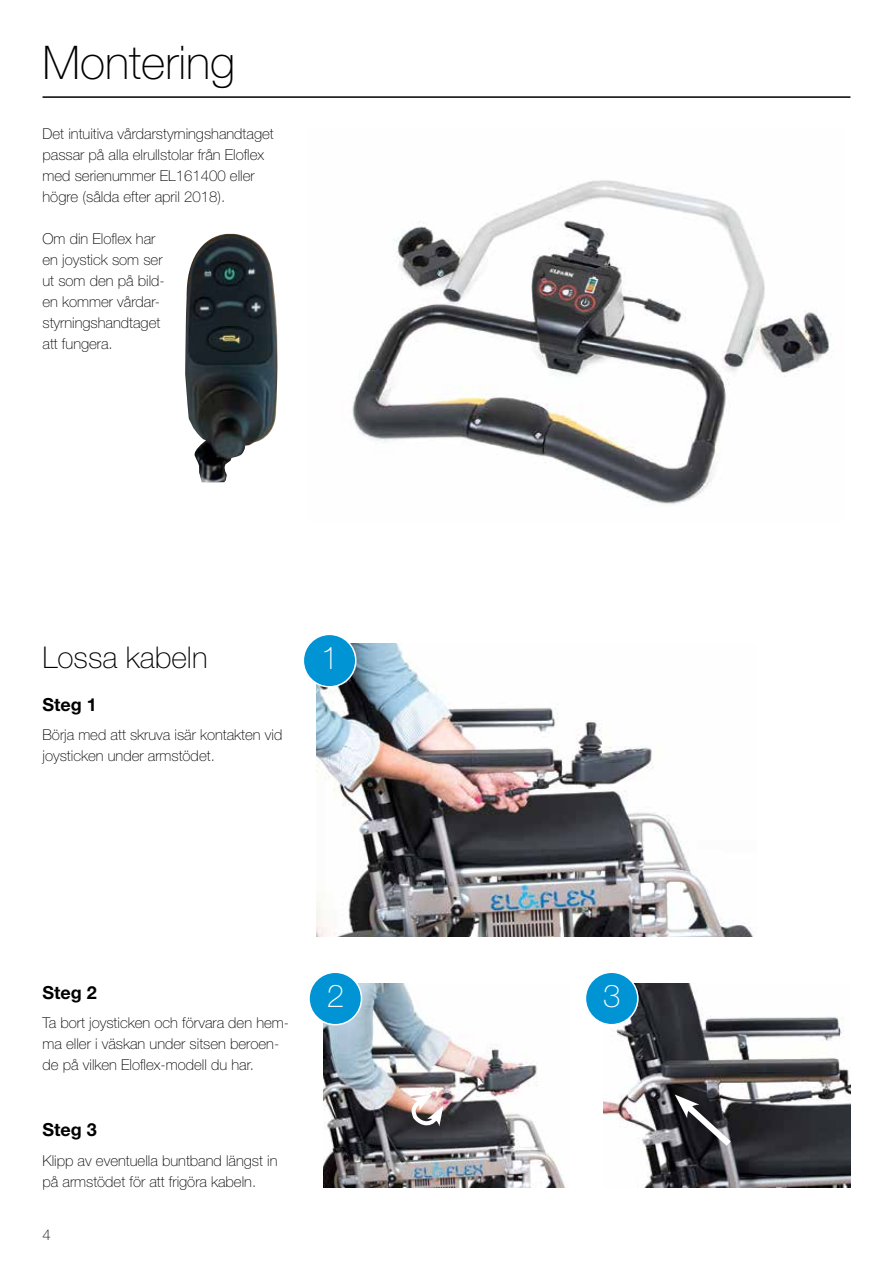
<style>
.page{position:relative;width:893px;height:1263px;background:#fff}
.page>*{position:absolute;margin:0;border:0;box-sizing:border-box;transform-origin:0 0}
.t1{font:100 46.5px "Helvetica Neue";color:#000}
.t2{font:100 31.5px "Helvetica Neue";color:#fff}
.t3{font:100 30px "Helvetica Neue";color:#000}
.t4{font:700 18px "Helvetica Neue";color:#000}
.t5{font:100 15px/21px "Helvetica Neue";color:#000}
</style>
<div class="page">
<img style="left:604px;top:983px;width:246px;height:204px">
<img style="left:317px;top:644px;width:438px;height:292px">
<hr style="left:43px;top:96px;width:807px;height:2px;background:#000">
<svg style="left:677px;top:936px;width:76px;height:1px"></svg>
<div style="left:303px;top:634px;width:53px;height:53px;background:#0094d5;border-radius:50%"></div>
<div style="left:303px;top:634px;width:53px;height:53px;border:2px solid #fff;border-radius:50%"></div>
<img style="left:323px;top:983px;width:242px;height:204px">
<div style="left:309px;top:972px;width:52px;height:53px;background:#0094d5;border-radius:50%"></div>
<div style="left:308px;top:971px;width:54px;height:54px;border:2px solid #fff;border-radius:50%"></div>
<div style="left:585px;top:972px;width:53px;height:53px;background:#0094d5;border-radius:50%"></div>
<div style="left:585px;top:971px;width:54px;height:54px;border:2px solid #fff;border-radius:50%"></div>
<svg style="left:411px;top:1094px;width:32px;height:35px"></svg>
<img style="left:352px;top:180px;width:479px;height:325px">
<img style="left:185px;top:234px;width:93px;height:248px">
<svg style="left:675px;top:1094px;width:62px;height:58px;background:#504f53"></svg>
<h1 class="t1" style="left:43px;top:36px;width:194px">Montering</h1>
<p class="t5" style="left:43px;top:124px;width:233px">Det intuitiva vårdarstyrningshandtaget passar på alla elrullstolar från Eloflex med serienummer EL161400 eller högre (sålda efter april 2018).</p>
<p class="t5" style="left:43px;top:229px;width:124px">Om din Eloflex har en joystick som ser ut som den på bild&shy;en kommer vårdar&shy;styrningshandtaget att fungera.</p>
<h3 class="t3" style="left:43px;top:640px;width:167px">Lossa kabeln</h3>
<p class="t4" style="left:43px;top:693px;width:56px">Steg 1</p>
<p class="t5" style="left:43px;top:724px;width:241px">Börja med att skruva isär kontakten vid joysticken under armstödet.</p>
<h2 class="t2" style="left:321px;top:640px;width:19px">1</h2>
<p class="t4" style="left:43px;top:981px;width:56px">Steg 2</p>
<p class="t5" style="left:43px;top:1012px;width:248px">Ta bort joysticken och förvara den hem&shy;ma eller i väskan under sitsen beroen&shy;de på vilken Eloflex-modell du har.</p>
<p class="t4" style="left:43px;top:1119px;width:56px">Steg 3</p>
<p class="t5" style="left:43px;top:1150px;width:236px">Klipp av eventuella buntband längst in på armstödet för att frigöra kabeln.</p>
<p class="t5" style="left:43px;top:1224px;width:10px">4</p>
<h2 class="t2" style="left:327px;top:978px;width:19px">2</h2>
<h2 class="t2" style="left:603px;top:978px;width:19px">3</h2>
</div>
